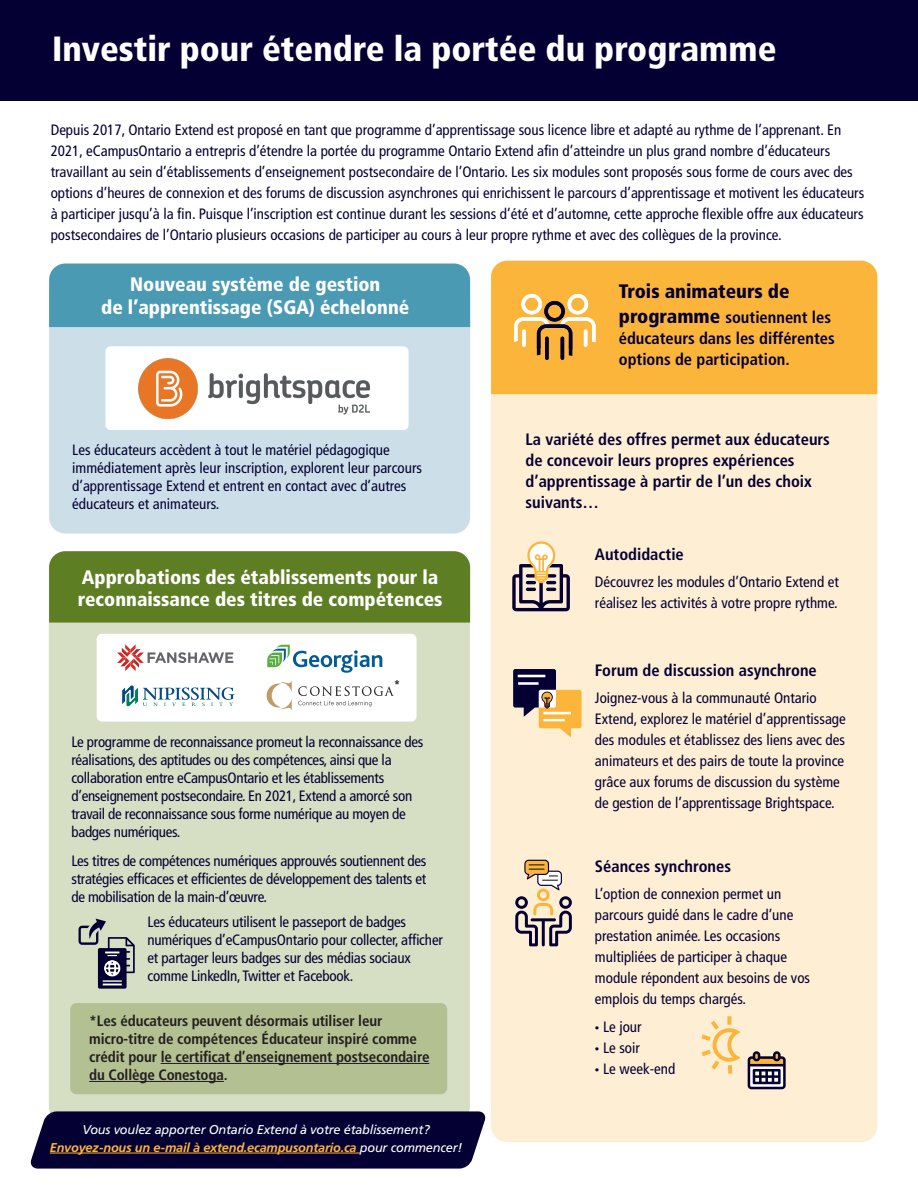
<style>
.page{position:relative;width:918px;height:1188px;background:#fff}
.page>*{position:absolute;margin:0;border:0;box-sizing:border-box;transform-origin:0 0}
.t1{font:900 condensed 34.95px "Frutiger LT Std";color:#fff}
.t2{font:900 condensed 19.5px/22.5px "Frutiger LT Std";color:#fff;text-align:center}
.t3{font:900 condensed 19.5px "Frutiger LT Std";color:#050033}
.t4{font:700 condensed 16.5px/21px "Frutiger LT Std";color:#050033}
.t5{font:condensed 15px/21px "Frutiger LT Std";color:#050033}
.t6{font:condensed 15px/18px "Frutiger LT Std";letter-spacing:-.02em;color:#050033}
.t7{font:700 condensed 15px/18px "Frutiger LT Std";letter-spacing:-.01em;color:#231f20}
.t8{font:italic 12.75px/18px "Frutiger LT Std";letter-spacing:-.015em;color:#fff;text-align:center}
.t9{font:700 condensed 12.75px "Frutiger LT Std";color:#231f20}
.s1{font-weight:900;font-size:19.5px}
.s2{font-weight:700;color:#fcb53b}
.s3{font-size:9px}
</style>
<div class="page">
<div style="left:49px;top:551px;width:421px;height:572px;background:#d6dec4;border-radius:16px"></div>
<div style="left:49px;top:551px;width:421px;height:72px;background:#5e7e23"></div>
<div style="left:70px;top:1003px;width:377px;height:91px;background:#b3c092;border-radius:6px"></div>
<div style="left:491px;top:261px;width:386px;height:881px;background:#feeed4;border-radius:16px"></div>
<div style="left:491px;top:261px;width:386px;height:133px;background:#fcb53b"></div>
<div style="left:49px;top:279px;width:421px;height:255px;background:#ccdfe9;border-radius:16px"></div>
<div style="left:49px;top:264px;width:421px;height:63px;background:#4b9ab4"></div>
<div style="left:0;top:0;width:918px;height:101px;background:#050033"></div>
<hr style="left:561px;top:337px;width:3px;height:23px;background:#050033;border-radius:2px">
<svg style="left:545px;top:337px;width:4px;height:23px"></svg>
<svg style="left:514px;top:294px;width:82px;height:62px;background:#dbaa5e"></svg>
<hr style="left:161px;top:1063px;width:268px;height:1px;background:#231f20">
<hr style="left:89px;top:1081px;width:135px;height:1px;background:#231f20">
<div style="left:105px;top:346px;width:304px;height:84px;background:#fff;border-radius:5px"></div>
<img style="left:139px;top:359px;width:231px;height:60px">
<div style="left:97px;top:634px;width:320px;height:88px;background:#fff;border-radius:5px"></div>
<svg style="left:117px;top:644px;width:116px;height:27px"></svg>
<svg style="left:267px;top:645px;width:115px;height:28px"></svg>
<svg style="left:122px;top:685px;width:112px;height:22px"></svg>
<svg style="left:267px;top:681px;width:25px;height:29px"></svg>
<svg style="left:298px;top:686px;width:96px;height:20px"></svg>
<svg style="left:79px;top:919px;width:56px;height:70px"></svg>
<svg style="left:701px;top:1016px;width:40px;height:58px"></svg>
<svg style="left:748px;top:1051px;width:38px;height:38px"></svg>
<svg style="left:30px;top:1111px;width:456px;height:58px;background:#120d3c"></svg>
<hr style="left:50px;top:1153px;width:310px;height:1px;background:#fcb53b">
<svg style="left:512px;top:541px;width:58px;height:70px"></svg>
<svg style="left:513px;top:669px;width:69px;height:69px"></svg>
<svg style="left:515px;top:860px;width:57px;height:86px"></svg>
<h1 class="t1" style="left:52px;top:27px;width:726px">Investir pour étendre la portée du programme</h1>
<p class="t5" style="left:51px;top:119px;width:815px">Depuis 2017, Ontario Extend est proposé en tant que programme d’apprentissage sous licence libre et adapté au rythme de l’apprenant. En 2021, eCampusOntario a entrepris d’étendre la portée du programme Ontario Extend afin d’atteindre un plus grand nombre d’éducateurs travaillant au sein d’établissements d’enseignement postsecondaire de l’Ontario. Les six modules sont proposés sous forme de cours avec des options d’heures de connexion et des forums de discussion asynchrones qui enrichissent le parcours d’apprentissage et motivent les éducateurs à participer jusqu’à la fin. Puisque l’inscription est continue durant les sessions d’été et d’automne, cette approche flexible offre aux éducateurs postsecondaires de l’Ontario plusieurs occasions de participer au cours à leur propre rythme et avec des collègues de la province.</p>
<h2 class="t2" style="left:101px;top:273px;width:310px">Nouveau système de gestion<br>de l’apprentissage (SGA) échelonné</h2>
<h3 class="t3" style="left:619px;top:279px;width:172px">Trois animateurs de</h3>
<h3 class="t4" style="left:619px;top:307px;width:218px"><span class="s1">programme</span> soutiennent les éducateurs dans les différentes options de participation.</h3>
<p class="t5" style="left:72px;top:441px;width:351px;line-height:18px">Les éducateurs accèdent à tout le matériel pédagogique immédiatement après leur inscription, explorent leur parcours d’apprentissage Extend et entrent en contact avec d’autres éducateurs et animateurs.</p>
<h2 class="t2" style="left:78px;top:566px;width:366px;text-align:left">Approbations des établissements pour la reconnaissance des titres de compétences</h2>
<p class="t9" style="left:394px;top:677px;width:8px">*</p>
<p class="t6" style="left:71px;top:733px;width:353px">Le programme de reconnaissance promeut la reconnaissance des réalisations, des aptitudes ou des compétences, ainsi que la collaboration entre eCampusOntario et les établissements d’enseignement postsecondaire. En 2021, Extend a amorcé son travail de reconnaissance sous forme numérique au moyen de badges numériques.</p>
<p class="t5" style="left:71px;top:852px;width:356px;line-height:18px;text-align:justify">Les titres de compétences numériques approuvés soutiennent des stratégies efficaces et efficientes de développement des talents et de mobilisation de la main-d’œuvre.</p>
<p class="t5" style="left:147px;top:913px;width:297px;line-height:18px">Les éducateurs utilisent le passeport de badges numériques d’eCampusOntario pour collecter, afficher et partager leurs badges sur des médias sociaux comme LinkedIn, Twitter et Facebook.</p>
<p class="t7" style="left:89px;top:1012px;width:342px">*Les éducateurs peuvent désormais utiliser leur micro-titre de compétences Éducateur inspiré comme crédit pour le certificat d’enseignement postsecondaire du Collège Conestoga.</p>
<p class="t8" style="left:50px;top:1120px;width:414px">Vous voulez apporter Ontario Extend à votre établissement?<br><span class="s2">Envoyez-nous un e-mail à extend.ecampusontario.ca</span> pour commencer!</p>
<p class="t4" style="left:526px;top:429px;width:306px">La variété des offres permet aux éducateurs de concevoir leurs propres expériences d’apprentissage à partir de l’un des choix suivants…</p>
<h3 class="t4" style="left:595px;top:544px;width:90px">Autodidactie</h3>
<p class="t5" style="left:595px;top:571px;width:246px">Découvrez les modules d’Ontario Extend et réalisez les activités à votre propre rythme.</p>
<h3 class="t4" style="left:595px;top:660px;width:223px">Forum de discussion asynchrone</h3>
<p class="t5" style="left:595px;top:687px;width:252px">Joignez-vous à la communauté Ontario Extend, explorez le matériel d’apprentissage des modules et établissez des liens avec des animateurs et des pairs de toute la province grâce aux forums de discussion du système de gestion de l’apprentissage Brightspace.</p>
<h3 class="t4" style="left:595px;top:855px;width:138px">Séances synchrones</h3>
<p class="t5" style="left:595px;top:883px;width:217px">L’option de connexion permet un parcours guidé dans le cadre d’une prestation animée. Les occasions multipliées de participer à chaque module répondent aux besoins de vos emplois du temps chargés.</p>
<p class="t5" style="left:595px;top:1017px;width:48px"><span class="s3">•</span> Le jour</p>
<p class="t5" style="left:595px;top:1038px;width:47px"><span class="s3">•</span> Le soir</p>
<p class="t5" style="left:595px;top:1059px;width:82px"><span class="s3">•</span> Le week-end</p>
</div>
